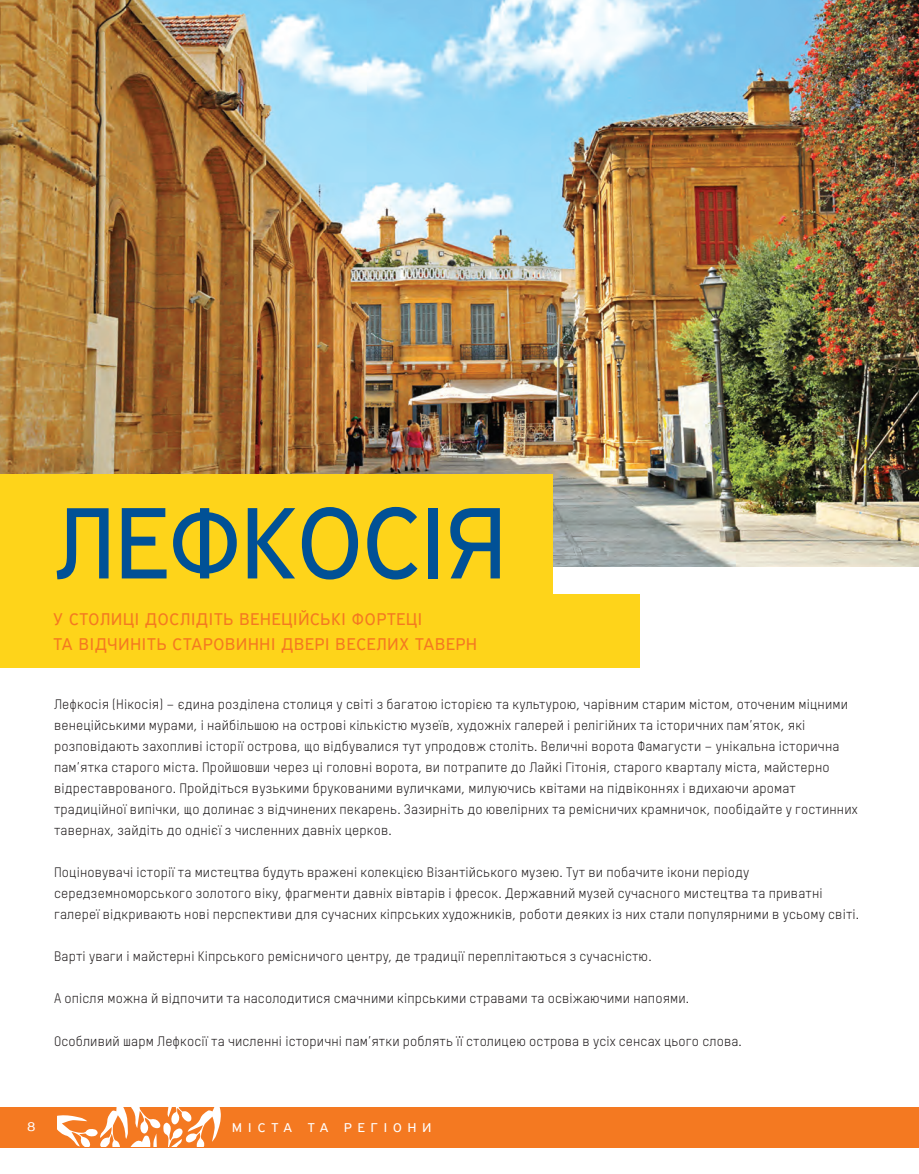
<style>
.page{position:relative;width:919px;height:1174px;background:#fff}
.page>*{position:absolute;margin:0;border:0;box-sizing:border-box;transform-origin:0 0}
.t1{font:108px "PF Highway Sans Pro";color:#015196;scale:.94 1}
.t2{font:18px/25.2px "PF Highway Sans Pro";letter-spacing:.05em;color:#f47921;scale:.94 1}
.t3{font:13.5px/21px "T Star Pro";letter-spacing:.01em;color:#231f20}
.t4{font:13.5px "PF Highway Sans Pro";letter-spacing:.45em;color:#fff}
</style>
<div class="page">
<div style="left:0;top:1107px;width:918px;height:40px;background:#f47921"></div>
<svg style="left:57px;top:1108px;width:164px;height:38px"></svg>
<img style="left:0;top:0;width:918px;height:566px">
<div style="left:0;top:474px;width:552px;height:174px;background:#fed41a"></div>
<div style="left:0;top:594px;width:639px;height:74px;background:#fed41a"></div>
<p class="t1" style="left:54px;top:480px;width:483px">ЛЕФКОСІЯ</p>
<p class="t2" style="left:54px;top:606px;width:451px">У СТОЛИЦІ ДОСЛІДІТЬ ВЕНЕЦІЙСЬКІ ФОРТЕЦІ<br>ТА ВІДЧИНІТЬ СТАРОВИННІ ДВЕРІ ВЕСЕЛИХ ТАВЕРН</p>
<p class="t3" style="left:54px;top:693px;width:805px">Лефкосія (Нікосія) – єдина розділена столиця у світі з багатою історією та культурою, чарівним старим містом, оточеним міцними венеційськими мурами, і найбільшою на острові кількістю музеїв, художніх галерей і релігійних та історичних пам’яток, які розповідають захопливі історії острова, що відбувалися тут упродовж століть. Величні ворота Фамагусти – унікальна історична пам’ятка старого міста. Пройшовши через ці головні ворота, ви потрапите до Лайкі Гітонія, старого кварталу міста, майстерно відреставрованого. Пройдіться вузькими брукованими вуличками, милуючись квітами на підвіконнях і вдихаючи аромат традиційної випічки, що долинає з відчинених пекарень. Зазирніть до ювелірних та ремісничих крамничок, пообідайте у гостинних тавернах, зайдіть до однієї з численних давніх церков.</p>
<p class="t3" style="left:54px;top:861px;width:806px">Поціновувачі історії та мистецтва будуть вражені колекцією Візантійського музею. Тут ви побачите ікони періоду середземноморського золотого віку, фрагменти давніх вівтарів і фресок. Державний музей сучасного мистецтва та приватні галереї відкривають нові перспективи для сучасних кіпрських художників, роботи деяких із них стали популярними в усьому світі.</p>
<p class="t3" style="left:54px;top:945px;width:599px">Варті уваги і майстерні Кіпрського ремісничого центру, де традиції переплітаються з сучасністю.</p>
<p class="t3" style="left:54px;top:987px;width:636px">А опісля можна й відпочити та насолодитися смачними кіпрськими стравами та освіжаючими напоями.</p>
<p class="t3" style="left:54px;top:1029px;width:689px">Особливий шарм Лефкосії та численні історичні пам’ятки роблять її столицею острова в усіх сенсах цього слова.</p>
<p class="t4" style="left:27px;top:1118px;width:10px">8</p>
<p class="t4" style="left:232px;top:1119px;width:200px">МІСТА ТА РЕГІОНИ</p>
</div>
